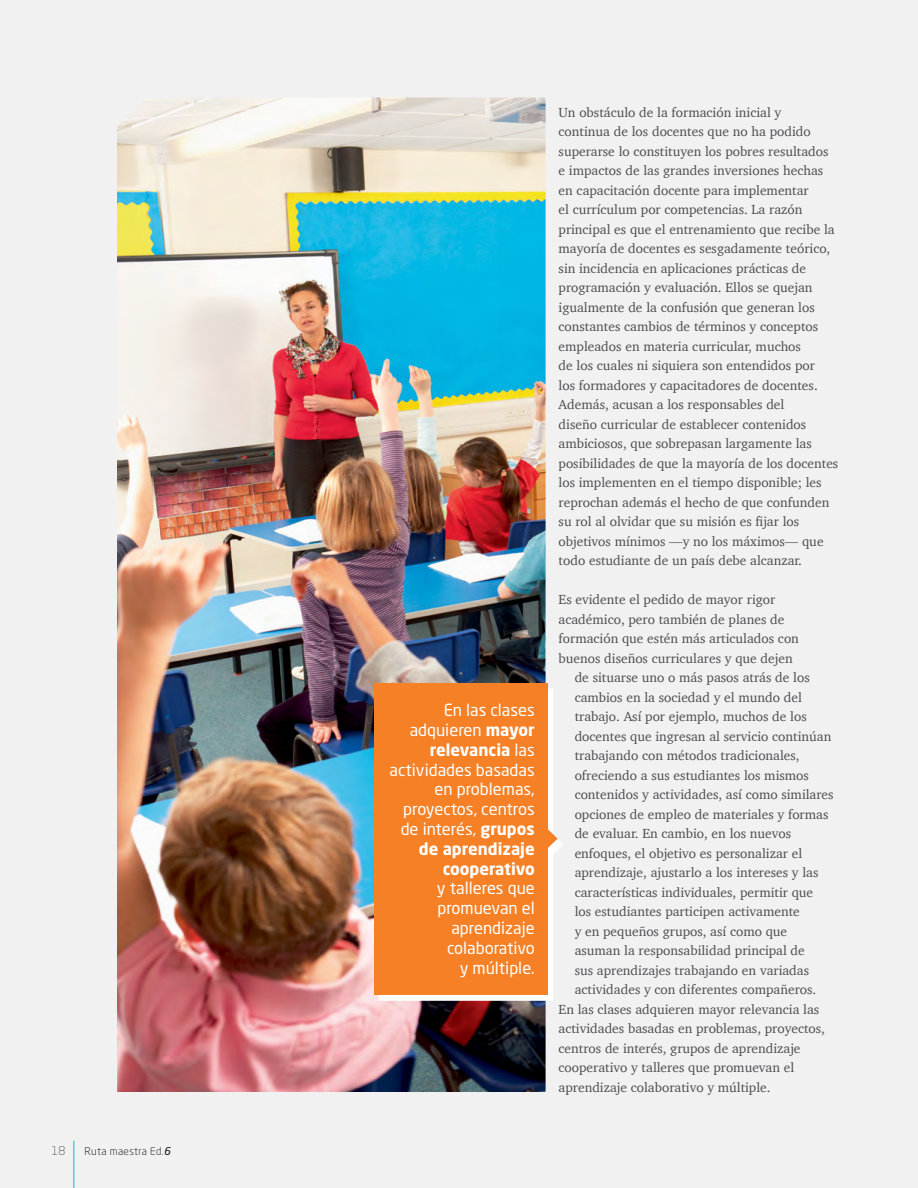
<style>
.page{position:relative;width:918px;height:1188px;background:#f1f1f2}
.page>*{position:absolute;margin:0;border:0;box-sizing:border-box;transform-origin:0 0}
.t1{font:16.5px/19.8px "Neo Sans Pro";color:#fff;text-align:right}
.t2{font:13.5px/19.5px "Charter";color:#4d4d4f}
.t3{font:300 12px "Neo Sans Pro";color:#58595b}
.t4{font:300 10.5px "Neo Sans Pro";letter-spacing:.04em;color:#000}
.s1{font-weight:400;font-style:italic}
.s2{font-weight:700}
</style>
<div class="page">
<img style="left:117px;top:98px;width:429px;height:994px">
<div style="left:378px;top:688px;width:184px;height:313px;background:#f5f4f5"></div>
<div style="left:374px;top:683px;width:174px;height:311px;background:#f58025"></div>
<svg style="left:548px;top:829px;width:10px;height:19px"></svg>
<hr style="left:73px;top:1141px;width:1px;height:47px;background:#1db2bb">
<p class="t3" style="left:52px;top:1144px;width:15px">18</p>
<p class="t4" style="left:85px;top:1144px;width:87px">Ruta maestra Ed.<span class="s1">6</span></p>
<p class="t1" style="left:389px;top:700px;width:147px">En las clases adquieren <span class="s2">mayor relevancia</span> las actividades basadas en problemas, proyectos, centros de interés, <span class="s2">grupos de aprendizaje cooperativo</span></p>
<p class="t1" style="left:437px;top:878px;width:99px">y talleres que promuevan el aprendizaje colaborativo y múltiple.</p>
<p class="t2" style="left:559px;top:102px;width:281px">Un obstáculo de la formación inicial y<br>continua de los docentes que no ha podido superarse lo constituyen los pobres resultados e impactos de las grandes inversiones hechas en capacitación docente para implementar<br>el currículum por competencias. La razón principal es que el entrenamiento que recibe la mayoría de docentes es sesgadamente teórico, sin incidencia en aplicaciones prácticas de programación y evaluación. Ellos se quejan igualmente de la confusión que generan los constantes cambios de términos y conceptos empleados en materia curricular, muchos<br>de los cuales ni siquiera son entendidos por<br>los formadores y capacitadores de docentes.<br>Además, acusan a los responsables del<br>diseño curricular de establecer contenidos ambiciosos, que sobrepasan largamente las posibilidades de que la mayoría de los docentes los implementen en el tiempo disponible; les reprochan además el hecho de que confunden su rol al olvidar que su misión es fijar los objetivos mínimos —y no los máximos— que todo estudiante de un país debe alcanzar.</p>
<p class="t2" style="left:559px;top:590px;width:218px">Es evidente el pedido de mayor rigor</p>
<p class="t2" style="left:559px;top:609px;width:227px">académico, pero también de planes de</p>
<p class="t2" style="left:559px;top:629px;width:242px">formación que estén más articulados con</p>
<p class="t2" style="left:559px;top:648px;width:236px">buenos diseños curriculares y que dejen</p>
<p class="t2" style="left:575px;top:668px;width:237px">de situarse uno o más pasos atrás de los</p>
<p class="t2" style="left:575px;top:687px;width:229px">cambios en la sociedad y el mundo del</p>
<p class="t2" style="left:575px;top:707px;width:234px">trabajo. Así por ejemplo, muchos de los</p>
<p class="t2" style="left:575px;top:726px;width:258px">docentes que ingresan al servicio continúan</p>
<p class="t2" style="left:575px;top:746px;width:227px">trabajando con métodos tradicionales,</p>
<p class="t2" style="left:575px;top:765px;width:236px">ofreciendo a sus estudiantes los mismos</p>
<p class="t2" style="left:575px;top:785px;width:260px">contenidos y actividades, así como similares</p>
<p class="t2" style="left:575px;top:804px;width:255px">opciones de empleo de materiales y formas</p>
<p class="t2" style="left:575px;top:824px;width:218px">de evaluar. En cambio, en los nuevos</p>
<p class="t2" style="left:575px;top:843px;width:229px">enfoques, el objetivo es personalizar el</p>
<p class="t2" style="left:575px;top:863px;width:245px">aprendizaje, ajustarlo a los intereses y las</p>
<p class="t2" style="left:575px;top:882px;width:240px">características individuales, permitir que</p>
<p class="t2" style="left:575px;top:902px;width:227px">los estudiantes participen activamente</p>
<p class="t2" style="left:575px;top:921px;width:214px">y en pequeños grupos, así como que</p>
<p class="t2" style="left:575px;top:941px;width:232px">asuman la responsabilidad principal de</p>
<p class="t2" style="left:575px;top:960px;width:236px">sus aprendizajes trabajando en variadas</p>
<p class="t2" style="left:575px;top:980px;width:243px">actividades y con diferentes compañeros.</p>
<p class="t2" style="left:559px;top:999px;width:262px">En las clases adquieren mayor relevancia las</p>
<p class="t2" style="left:559px;top:1019px;width:268px">actividades basadas en problemas, proyectos,</p>
<p class="t2" style="left:559px;top:1038px;width:244px">centros de interés, grupos de aprendizaje</p>
<p class="t2" style="left:559px;top:1058px;width:237px">cooperativo y talleres que promuevan el</p>
<p class="t2" style="left:559px;top:1077px;width:213px">aprendizaje colaborativo y múltiple.</p>
</div>
